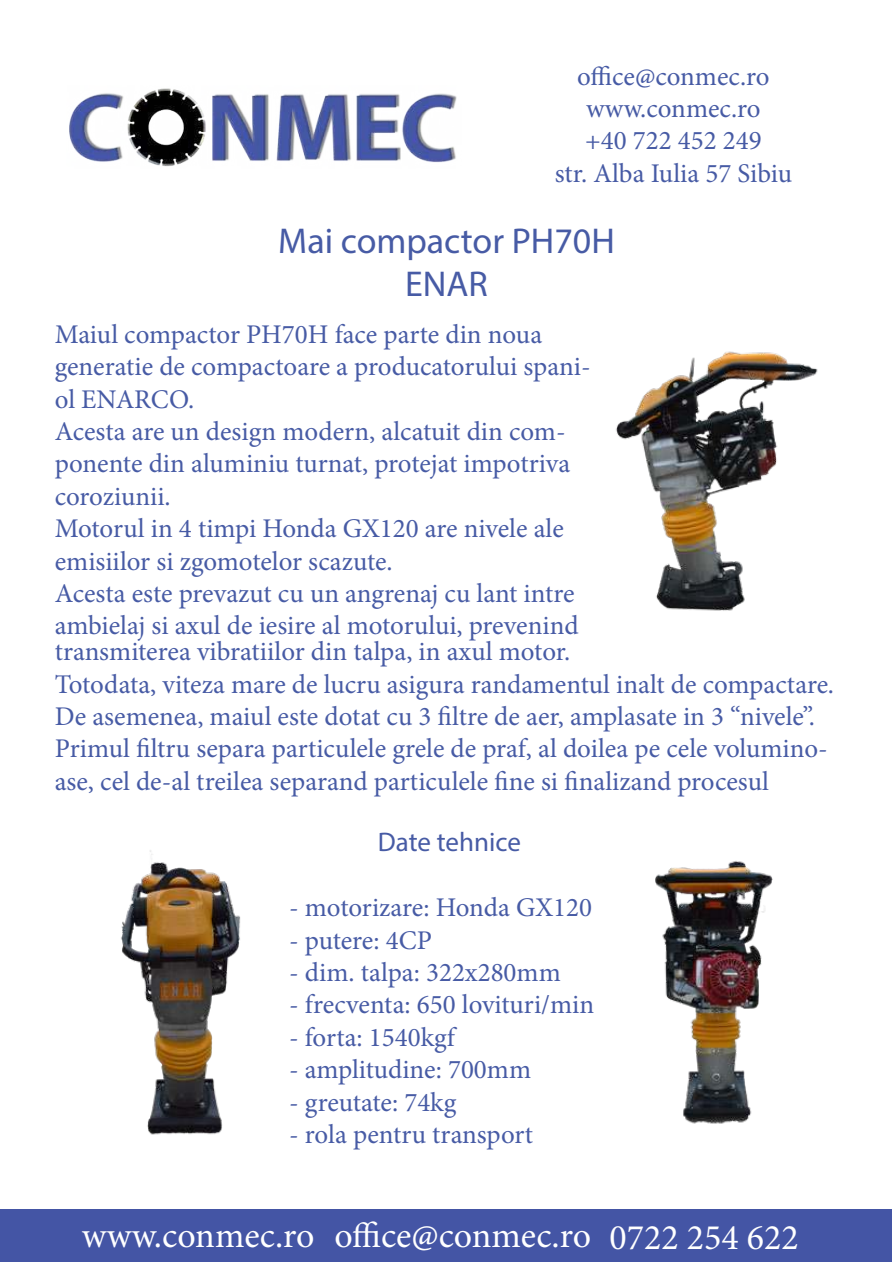
<style>
.page{position:relative;width:893px;height:1263px;background:#fff}
.page>*{position:absolute;margin:0;border:0;box-sizing:border-box;transform-origin:0 0}
.t1{font:36px "Minion Pro";color:#fff}
.t2{font:36px/43.2px "Myriad Pro";color:#475ba5;text-align:center}
.t3{font:27px/32.4px "Minion Pro";color:#475ba5}
.t4{font:27px "Myriad Pro";color:#475ba5}
</style>
<div class="page">
<img style="left:69px;top:88px;width:388px;height:79px">
<div style="left:1px;top:1210px;width:891px;height:52px;background:#4455a5"></div>
<img style="left:121px;top:850px;width:120px;height:285px">
<img style="left:655px;top:861px;width:118px;height:263px">
<img style="left:616px;top:351px;width:202px;height:260px">
<p class="t3" style="left:555px;top:62px;width:239px;text-align:center">office@conmec.ro www.conmec.ro<br>+40 722 452 249<br>str. Alba Iulia 57 Sibiu</p>
<h1 class="t2" style="left:278px;top:222px;width:338px">Mai compactor PH70H<br>ENAR</h1>
<p class="t3" style="left:55px;top:320px;width:537px">Maiul compactor PH70H face parte din noua generatie de compactoare a producatorului spani&shy;ol ENARCO.<br>Acesta are un design modern, alcatuit din com&shy;ponente din aluminiu turnat, protejat impotriva coroziunii.<br>Motorul in 4 timpi Honda GX120 are nivele ale emisiilor si zgomotelor scazute.<br>Acesta este prevazut cu un angrenaj cu lant intre ambielaj si axul de iesire al motorului, prevenind</p>
<p class="t3" style="left:55px;top:638px;width:781px">transmiterea vibratiilor din talpa, in axul motor.<br>Totodata, viteza mare de lucru asigura randamentul inalt de compactare.<br>De asemenea, maiul este dotat cu 3 filtre de aer, amplasate in 3 “nivele”.<br>Primul filtru separa particulele grele de praf, al doilea pe cele volumino&shy;ase, cel de-al treilea separand particulele fine si finalizand procesul</p>
<p class="t4" style="left:378px;top:832px;width:144px">Date tehnice</p>
<p class="t3" style="left:289px;top:894px;width:304px">- motorizare: Honda GX120</p>
<p class="t3" style="left:289px;top:926px;width:144px">- putere: 4CP</p>
<p class="t3" style="left:289px;top:958px;width:273px">- dim. talpa: 322x280mm</p>
<p class="t3" style="left:289px;top:991px;width:307px">- frecventa: 650 lovituri/min</p>
<p class="t3" style="left:289px;top:1023px;width:167px">- forta: 1540kgf</p>
<p class="t3" style="left:289px;top:1056px;width:243px">- amplitudine: 700mm</p>
<p class="t3" style="left:289px;top:1088px;width:169px">- greutate: 74kg</p>
<p class="t3" style="left:289px;top:1120px;width:245px">- rola pentru transport</p>
<h1 class="t1" style="left:82px;top:1222px;width:719px">www.conmec.ro office@conmec.ro 0722 254 622</h1>
</div>
